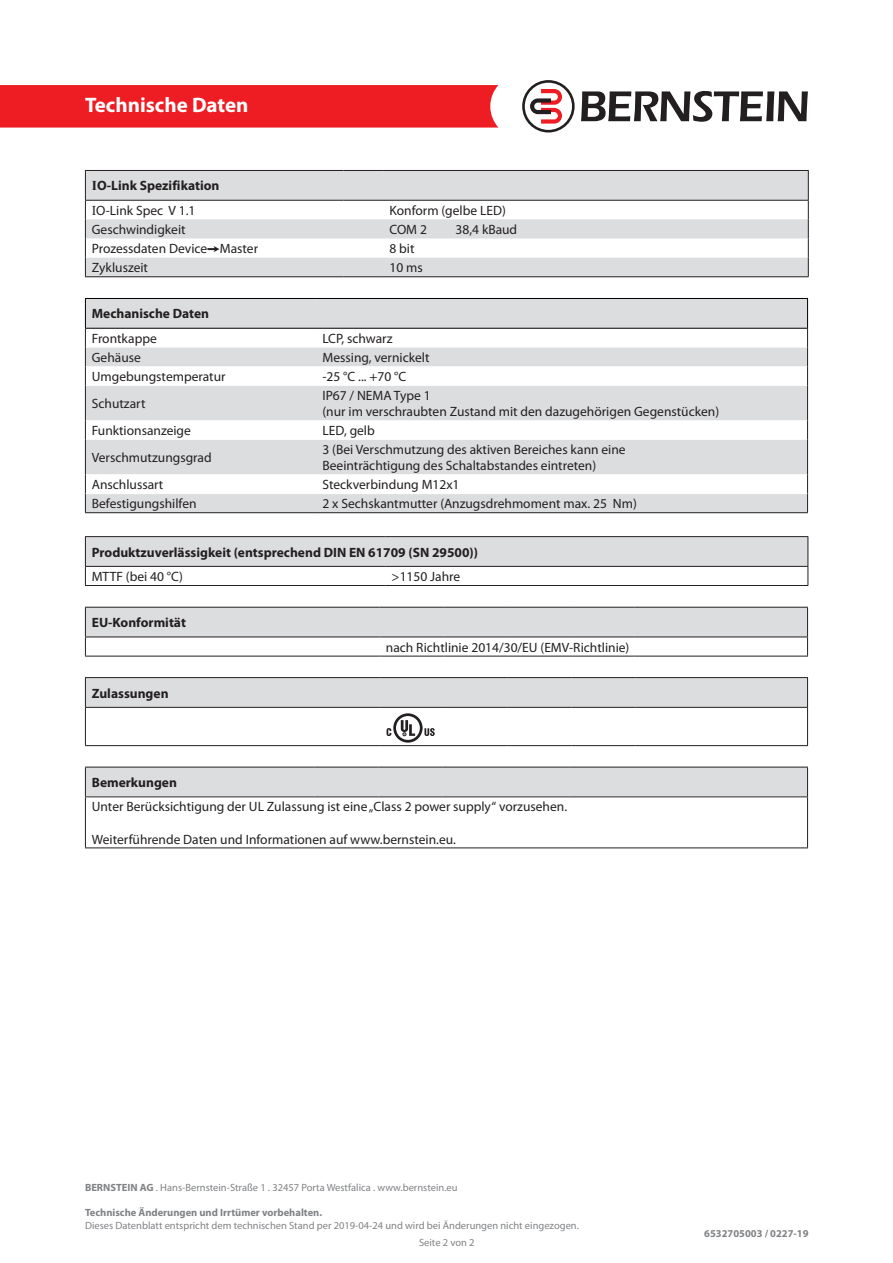
<style>
.page{position:relative;width:893px;height:1263px;background:#fff}
.page>*{position:absolute;margin:0;border:0;box-sizing:border-box;transform-origin:0 0}
.t1{font:700 21px "Myriad Pro";color:#fff}
.t2{font:13.5px/16.2px "Myriad Pro";color:#231f20}
.t3{font:700 13.5px "Myriad Pro";color:#231f20}
.t4{font:10.5px/17px "Myriad Pro";color:#808285}
.t5{font:700 10.5px "Myriad Pro";color:#808285}
.s1{font-family:"Times New Roman"}
.s2{font-family:"Arial Unicode MS"}
.s3{font-weight:700}
</style>
<div class="page">
<div style="left:0;top:85px;width:498px;height:43px;background:#ee1d23"></div>
<svg style="left:581px;top:91px;width:227px;height:31px"></svg>
<svg style="left:522px;top:80px;width:53px;height:53px"></svg>
<div style="left:86px;top:299px;width:721px;height:213px;background:#dcdddf"></div>
<svg style="left:86px;top:329px;width:721px;height:164px;fill:#dcdddf"></svg>
<hr style="left:85px;top:386px;width:1px;height:34px;background:#231f20">
<hr style="left:807px;top:386px;width:1px;height:34px;background:#231f20">
<svg style="left:85px;top:420px;width:1px;height:20px"></svg>
<svg style="left:807px;top:420px;width:1px;height:20px"></svg>
<hr style="left:85px;top:440px;width:1px;height:34px;background:#231f20">
<hr style="left:807px;top:440px;width:1px;height:34px;background:#231f20">
<hr style="left:85px;top:298px;width:231px;height:1px;background:#000">
<svg style="left:85px;top:299px;width:1px;height:87px"></svg>
<hr style="left:316px;top:298px;width:492px;height:1px;background:#000">
<svg style="left:807px;top:299px;width:1px;height:87px"></svg>
<hr style="left:85px;top:328px;width:231px;height:1px;background:#000">
<hr style="left:316px;top:328px;width:492px;height:1px;background:#000">
<svg style="left:85px;top:474px;width:1px;height:38px"></svg>
<svg style="left:807px;top:474px;width:1px;height:38px"></svg>
<hr style="left:85px;top:512px;width:231px;height:1px;background:#231f20">
<hr style="left:316px;top:512px;width:492px;height:1px;background:#231f20">
<hr style="left:86px;top:493px;width:230px;height:1px;background:#fff">
<hr style="left:316px;top:493px;width:491px;height:1px;background:#fff">
<svg style="left:86px;top:171px;width:722px;height:105px;fill:#dcdddf"></svg>
<hr style="left:85px;top:170px;width:258px;height:1px;background:#231f20">
<svg style="left:85px;top:171px;width:1px;height:105px"></svg>
<hr style="left:343px;top:170px;width:40px;height:1px;background:#231f20">
<hr style="left:383px;top:170px;width:426px;height:1px;background:#231f20">
<svg style="left:808px;top:171px;width:1px;height:105px"></svg>
<hr style="left:85px;top:200px;width:258px;height:1px;background:#231f20">
<hr style="left:343px;top:200px;width:40px;height:1px;background:#231f20">
<hr style="left:383px;top:200px;width:426px;height:1px;background:#231f20">
<hr style="left:85px;top:276px;width:258px;height:1px;background:#231f20">
<hr style="left:343px;top:276px;width:40px;height:1px;background:#231f20">
<hr style="left:383px;top:276px;width:426px;height:1px;background:#231f20">
<svg style="left:85px;top:608px;width:723px;height:48px"></svg>
<hr style="left:85px;top:607px;width:294px;height:1px;background:#231f20">
<hr style="left:379px;top:607px;width:64px;height:1px;background:#231f20">
<hr style="left:443px;top:607px;width:64px;height:1px;background:#231f20">
<hr style="left:507px;top:607px;width:64px;height:1px;background:#231f20">
<hr style="left:571px;top:607px;width:64px;height:1px;background:#231f20">
<hr style="left:635px;top:607px;width:173px;height:1px;background:#231f20">
<hr style="left:85px;top:637px;width:294px;height:1px;background:#231f20">
<hr style="left:379px;top:637px;width:64px;height:1px;background:#231f20">
<hr style="left:443px;top:637px;width:64px;height:1px;background:#231f20">
<hr style="left:507px;top:637px;width:64px;height:1px;background:#231f20">
<hr style="left:571px;top:637px;width:64px;height:1px;background:#231f20">
<hr style="left:635px;top:637px;width:173px;height:1px;background:#231f20">
<hr style="left:85px;top:656px;width:294px;height:1px;background:#231f20">
<hr style="left:379px;top:656px;width:64px;height:1px;background:#231f20">
<hr style="left:443px;top:656px;width:64px;height:1px;background:#231f20">
<hr style="left:507px;top:656px;width:64px;height:1px;background:#231f20">
<hr style="left:571px;top:656px;width:64px;height:1px;background:#231f20">
<hr style="left:635px;top:656px;width:173px;height:1px;background:#231f20">
<div style="left:85px;top:768px;width:723px;height:28px;background:#dcdddf"></div>
<hr style="left:85px;top:797px;width:1px;height:50px;background:#231f20">
<hr style="left:807px;top:797px;width:1px;height:50px;background:#231f20">
<hr style="left:85px;top:767px;width:230px;height:1px;background:#231f20">
<hr style="left:315px;top:767px;width:63px;height:1px;background:#231f20">
<hr style="left:378px;top:767px;width:64px;height:1px;background:#231f20">
<hr style="left:442px;top:767px;width:64px;height:1px;background:#231f20">
<hr style="left:506px;top:767px;width:64px;height:1px;background:#231f20">
<hr style="left:570px;top:767px;width:238px;height:1px;background:#231f20">
<hr style="left:85px;top:796px;width:230px;height:1px;background:#231f20">
<hr style="left:315px;top:796px;width:63px;height:1px;background:#231f20">
<hr style="left:378px;top:796px;width:64px;height:1px;background:#231f20">
<hr style="left:442px;top:796px;width:64px;height:1px;background:#231f20">
<hr style="left:506px;top:796px;width:64px;height:1px;background:#231f20">
<hr style="left:570px;top:796px;width:238px;height:1px;background:#231f20">
<hr style="left:85px;top:847px;width:230px;height:1px;background:#231f20">
<hr style="left:315px;top:847px;width:63px;height:1px;background:#231f20">
<hr style="left:378px;top:847px;width:64px;height:1px;background:#231f20">
<hr style="left:442px;top:847px;width:64px;height:1px;background:#231f20">
<hr style="left:506px;top:847px;width:64px;height:1px;background:#231f20">
<hr style="left:570px;top:847px;width:238px;height:1px;background:#231f20">
<hr style="left:85px;top:707px;width:295px;height:1px;background:#231f20">
<hr style="left:85px;top:708px;width:1px;height:37px;background:#231f20">
<hr style="left:380px;top:707px;width:64px;height:1px;background:#231f20">
<hr style="left:444px;top:707px;width:64px;height:1px;background:#231f20">
<hr style="left:508px;top:707px;width:63px;height:1px;background:#231f20">
<hr style="left:571px;top:707px;width:64px;height:1px;background:#231f20">
<hr style="left:635px;top:707px;width:173px;height:1px;background:#231f20">
<hr style="left:807px;top:708px;width:1px;height:37px;background:#231f20">
<hr style="left:85px;top:745px;width:295px;height:1px;background:#231f20">
<hr style="left:380px;top:745px;width:64px;height:1px;background:#231f20">
<hr style="left:444px;top:745px;width:64px;height:1px;background:#231f20">
<hr style="left:508px;top:745px;width:63px;height:1px;background:#231f20">
<hr style="left:571px;top:745px;width:64px;height:1px;background:#231f20">
<hr style="left:635px;top:745px;width:173px;height:1px;background:#231f20">
<svg style="left:85px;top:678px;width:723px;height:29px;background:#d9dadc"></svg>
<hr style="left:85px;top:677px;width:295px;height:1px;background:#231f20">
<hr style="left:380px;top:677px;width:64px;height:1px;background:#231f20">
<hr style="left:444px;top:677px;width:64px;height:1px;background:#231f20">
<hr style="left:508px;top:677px;width:63px;height:1px;background:#231f20">
<hr style="left:571px;top:677px;width:64px;height:1px;background:#231f20">
<hr style="left:635px;top:677px;width:173px;height:1px;background:#231f20">
<svg style="left:387px;top:713px;width:48px;height:30px"></svg>
<svg style="left:85px;top:537px;width:723px;height:48px"></svg>
<hr style="left:85px;top:536px;width:300px;height:1px;background:#231f20">
<hr style="left:385px;top:536px;width:423px;height:1px;background:#231f20">
<hr style="left:85px;top:566px;width:300px;height:1px;background:#231f20">
<hr style="left:385px;top:566px;width:423px;height:1px;background:#231f20">
<hr style="left:85px;top:585px;width:300px;height:1px;background:#231f20">
<hr style="left:385px;top:585px;width:423px;height:1px;background:#231f20">
<h1 class="t1" style="left:85px;top:91px;width:165px">Technische Daten</h1>
<p class="t3" style="left:92px;top:177px;width:129px"><span class="s1">I</span>O-Link Spezifikation</p>
<p class="t2" style="left:92px;top:202px;width:105px"><span class="s1">I</span>O-Link Spec V 1.1</p>
<p class="t2" style="left:389px;top:202px;width:118px">Konform (gelbe LED)</p>
<p class="t2" style="left:92px;top:221px;width:95px">Geschwindigkeit</p>
<p class="t2" style="left:389px;top:221px;width:39px">COM 2</p>
<p class="t2" style="left:456px;top:221px;width:63px">38,4 kBaud</p>
<p class="t2" style="left:92px;top:240px;width:168px">Prozessdaten Device<span class="s2">➙</span>Master</p>
<p class="t2" style="left:389px;top:240px;width:27px">8 bit</p>
<p class="t2" style="left:92px;top:259px;width:58px">Zykluszeit</p>
<p class="t2" style="left:389px;top:259px;width:35px">10 ms</p>
<p class="t3" style="left:92px;top:305px;width:119px">Mechanische Daten</p>
<p class="t2" style="left:92px;top:330px;width:67px">Frontkappe</p>
<p class="t2" style="left:322px;top:330px;width:72px">LCP, schwarz</p>
<p class="t2" style="left:92px;top:349px;width:51px">Gehäuse</p>
<p class="t2" style="left:322px;top:349px;width:109px">Messing, vernickelt</p>
<p class="t2" style="left:92px;top:368px;width:135px">Umgebungstemperatur</p>
<p class="t2" style="left:322px;top:368px;width:85px">-25 °C ... +70 °C</p>
<p class="t2" style="left:92px;top:395px;width:55px">Schutzart</p>
<p class="t2" style="left:322px;top:387px;width:110px">IP67 / NEMA Type 1</p>
<p class="t2" style="left:322px;top:403px;width:398px">(nur im verschraubten Zustand mit den dazugehörigen Gegenstücken)</p>
<p class="t2" style="left:92px;top:422px;width:101px">Funktionsanzeige</p>
<p class="t2" style="left:322px;top:422px;width:54px">LED, gelb</p>
<p class="t2" style="left:92px;top:449px;width:121px">Verschmutzungsgrad</p>
<p class="t2" style="left:322px;top:441px;width:305px">3 (Bei Verschmutzung des aktiven Bereiches kann eine<br>Beeinträchtigung des Schaltabstandes eintreten)</p>
<p class="t2" style="left:92px;top:476px;width:73px">Anschlussart</p>
<p class="t2" style="left:322px;top:476px;width:139px">Steckverbindung M12x1</p>
<p class="t2" style="left:92px;top:495px;width:106px">Befestigungshilfen</p>
<p class="t2" style="left:322px;top:495px;width:316px">2 x Sechskantmutter (Anzugsdrehmoment max. 25 Nm)</p>
<p class="t3" style="left:92px;top:543px;width:388px">Produktzuverlässigkeit (entsprechend DIN EN 61709 (SN 29500))</p>
<p class="t2" style="left:92px;top:568px;width:93px">MTTF (bei 40 °C)</p>
<p class="t2" style="left:392px;top:568px;width:70px">&gt;1150 Jahre</p>
<p class="t3" style="left:92px;top:614px;width:96px">EU-Konformität</p>
<p class="t3" style="left:92px;top:684px;width:78px">Zulassungen</p>
<p class="t2" style="left:386px;top:639px;width:245px">nach Richtlinie 2014/30/EU (EMV-Richtlinie)</p>
<p class="t3" style="left:92px;top:774px;width:87px">Bemerkungen</p>
<p class="t2" style="left:92px;top:798px;width:477px">Unter Berücksichtigung der UL Zulassung ist eine „Class 2 power supply“ vorzusehen.</p>
<p class="t2" style="left:92px;top:831px;width:366px">Weiterführende Daten und Informationen auf www.bernstein.eu.</p>
<p class="t4" style="left:85px;top:1179px;width:374px"><span class="s3">BERNSTEIN AG</span> . Hans-Bernstein-Straße 1 . 32457 Porta Westfalica . www.bernstein.eu</p>
<p class="t5" style="left:85px;top:1206px;width:239px">Technische Änderungen und Irrtümer vorbehalten.</p>
<p class="t4" style="left:419px;top:1217px;width:161px;text-indent:-334px">Dieses Datenblatt entspricht dem technischen Stand per 2019-04-24 und wird bei Änderungen nicht eingezogen.<br>Seite 2 von 2</p>
<p class="t5" style="left:704px;top:1227px;width:106px">6532705003 / 0227-19</p>
</div>
